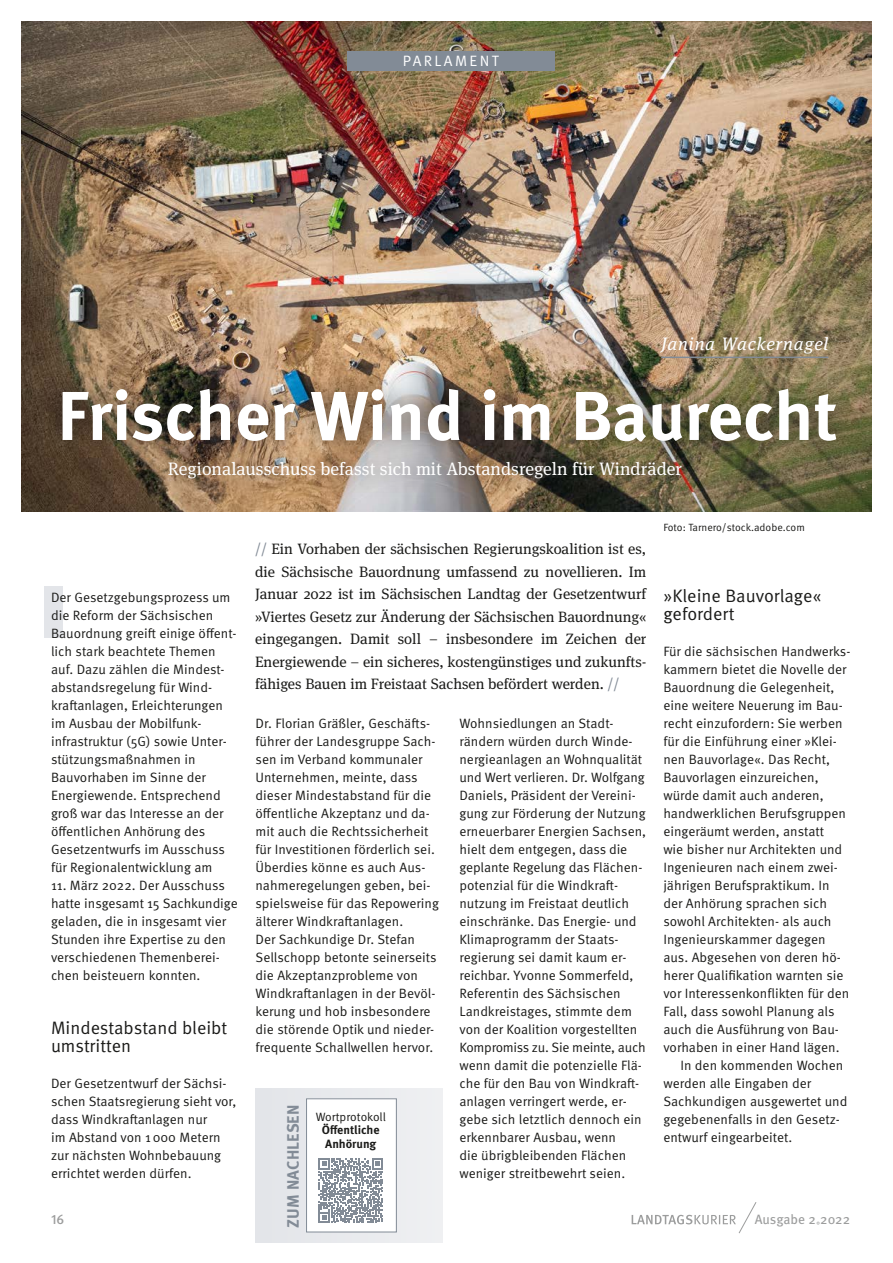
<style>
.page{position:relative;width:893px;height:1263px;background:#fff}
.page>*{position:absolute;margin:0;border:0;box-sizing:border-box;transform-origin:0 0}
.t1{font:700 69px "Meta Pro";letter-spacing:-.005em;color:#fff}
.t2{font:18px/18px "Meta Pro Norm";color:#1a1a18}
.t3{font:18px "Meta Serif Pro";color:#fff}
.t4{font:italic 18px "Meta Serif Pro";letter-spacing:.05em;color:#fff}
.t5{font:700 16.5px "Meta Pro";letter-spacing:.005em;color:#828b96}
.t6{font:15px/22.5px "Meta Serif Pro";color:#1a1a18;text-align:justify}
.t7{font:15px "Meta Pro Norm";letter-spacing:.16em;color:#fff}
.t8{font:13.5px/18px "Meta Pro Norm";color:#1a1a18}
.t9{font:13.5px "Meta Pro";color:#9c9d9d}
.t10{font:500 13.5px "Meta Pro";color:#9c9d9d}
.t11{font:700 12px/13.5px "Meta Pro";color:#1a1a18;text-align:center}
.t12{font:10.5px "Meta Pro Norm";color:#1a1a18}
.s1{color:#828b96}
.s2{font-family:"Meta Pro Norm";font-weight:400}
</style>
<div class="page">
<img style="left:21px;top:21px;width:851px;height:491px">
<div style="left:45px;top:587px;width:18px;height:51px;background:#e3e5e9"></div>
<hr style="left:661px;top:357px;width:167px;height:1px;background:#828b96">
<div style="left:147px;top:440px;width:556px;height:60px;background:#1a1a18;opacity:.62"></div>
<div style="left:38px;top:368px;width:820px;height:97px;background:#1a1a18;opacity:.62"></div>
<div style="left:255px;top:1088px;width:187px;height:154px;background:#e3e5e9"></div>
<div style="left:307px;top:1099px;width:89px;height:133px;background:#fff"></div>
<svg style="left:319px;top:1158px;width:64px;height:65px"></svg>
<div style="left:306px;top:1098px;width:91px;height:134px;border:1px solid #828b96"></div>
<svg style="left:632px;top:1202px;width:125px;height:32px"></svg>
<div style="left:347px;top:51px;width:207px;height:20px;background:#828b96"></div>
<p class="t7" style="left:403px;top:50px;width:98px">PARLAMENT</p>
<p class="t4" style="left:661px;top:330px;width:169px">Janina Wackernagel</p>
<h1 class="t1" style="left:57px;top:362px;width:782px">Frischer Wind im Baurecht</h1>
<h2 class="t3" style="left:168px;top:456px;width:516px">Regionalausschuss befasst sich mit Abstandsregeln für Windräder</h2>
<p class="t8" style="left:51px;top:587px;width:187px">Der Gesetzgebungsprozess um die Reform der Sächsischen<br>Bauordnung greift einige öffent&shy;lich stark beachtete Themen auf. Dazu zählen die Mindest&shy;abstandsregelung für Wind&shy;kraftanlagen, Erleichterungen im Ausbau der Mobilfunk&shy;infrastruktur (5G) sowie Unter&shy;stützungsmaßnahmen in<br>Bauvorhaben im Sinne der<br>Energiewende. Entsprechend groß war das Interesse an der öffentlichen Anhörung des<br>Gesetzentwurfs im Ausschuss für Regionalentwicklung am</p>
<p class="t8" style="left:51px;top:875px;width:188px">11. März 2022. Der Ausschuss hatte insgesamt 15 Sachkundige geladen, die in insgesamt vier<br>Stunden ihre Expertise zu den verschiedenen Themenberei&shy;chen beisteuern konnten.</p>
<h3 class="t2" style="left:51px;top:1017px;width:178px">Mindestabstand bleibt umstritten</h3>
<p class="t8" style="left:51px;top:1073px;width:187px">Der Gesetzentwurf der Sächsi&shy;schen Staatsregierung sieht vor, dass Windkraftanlagen nur<br>im Abstand von 1000 Metern zur nächsten Wohnbebauung errichtet werden dürfen.</p>
<p class="t10" style="left:51px;top:1209px;width:15px">16</p>
<p class="t6" style="left:255px;top:537px;width:393px"><span class="s1">//</span> Ein Vorhaben der sächsischen Regierungskoalition ist es, die Sächsische Bauordnung umfassend zu novellieren. Im Januar 2022 ist im Sächsischen Landtag der Gesetzentwurf »Viertes Gesetz zur Änderung der Sächsischen Bauordnung« eingegangen. Damit soll – insbesondere im Zeichen der Energiewende – ein sicheres, kostengünstiges und zukunfts&shy;fähiges Bauen im Freistaat Sachsen befördert werden. <span class="s1">//</span></p>
<p class="t8" style="left:256px;top:713px;width:185px">Dr. Florian Gräßler, Geschäfts&shy;führer der Landesgruppe Sach&shy;sen im Verband kommunaler<br>Unternehmen, meinte, dass dieser Mindestabstand für die öffentliche Akzeptanz und da&shy;mit auch die Rechtssicherheit für Investitionen förderlich sei.<br>Überdies könne es auch Aus&shy;nahmeregelungen geben, bei&shy;spielsweise für das Repowering älterer Windkraftanlagen.<br>Der Sachkundige Dr. Stefan<br>Sellschopp betonte seinerseits die Akzeptanzprobleme von<br>Windkraftanlagen in der Bevöl&shy;kerung und hob insbesondere die störende Optik und nieder&shy;frequente Schallwellen hervor.</p>
<p class="t8" style="left:459px;top:713px;width:188px">Wohnsiedlungen an Stadt&shy;rändern würden durch Winde&shy;nergieanlagen an Wohnqualität und Wert verlieren. Dr. Wolfgang<br>Daniels, Präsident der Vereini&shy;gung zur Förderung der Nutzung erneuerbarer Energien Sachsen, hielt dem entgegen, dass die geplante Regelung das Flächen&shy;potenzial für die Windkraft&shy;nutzung im Freistaat deutlich einschränke. Das Energie- und<br>Klimaprogramm der Staats&shy;regierung sei damit kaum er&shy;reichbar. Yvonne Sommerfeld,<br>Referentin des Sächsischen<br>Landkreistages, stimmte dem von der Koalition vorgestellten<br>Kompromiss zu. Sie meinte, auch wenn damit die potenzielle Flä&shy;che für den Bau von Windkraft&shy;anlagen verringert werde, er&shy;gebe sich letztlich dennoch ein erkennbarer Ausbau, wenn<br>die übrigbleibenden Flächen weniger streitbewehrt seien.</p>
<h4 class="t5" style="left:280px;top:1228px;width:125px;rotate:-90deg">ZUM NACHLESEN</h4>
<p class="t11" style="left:316px;top:1109px;width:72px"><span class="s2">Wortprotokoll<br></span>Öffentliche<br>Anhörung</p>
<p class="t12" style="left:663px;top:520px;width:143px">Foto: Tarnero/stock.adobe.com</p>
<h3 class="t2" style="left:663px;top:585px;width:160px">»Kleine Bauvorlage« gefordert</h3>
<p class="t8" style="left:663px;top:641px;width:189px">Für die sächsischen Handwerks&shy;kammern bietet die Novelle der<br>Bauordnung die Gelegenheit, eine weitere Neuerung im Bau&shy;recht einzufordern: Sie werben für die Einführung einer »Klei&shy;nen Bauvorlage«. Das Recht,<br>Bauvorlagen einzureichen, würde damit auch anderen, handwerklichen Berufsgruppen eingeräumt werden, anstatt<br>wie bisher nur Architekten und<br>Ingenieuren nach einem zwei&shy;jährigen Berufspraktikum. In der Anhörung sprachen sich sowohl Architekten- als auch<br>Ingenieurskammer dagegen aus. Abgesehen von deren hö&shy;herer Qualifikation warnten sie vor Interessenkonflikten für den<br>Fall, dass sowohl Planung als auch die Ausführung von Bau&shy;vorhaben in einer Hand lägen.</p>
<p class="t8" style="left:663px;top:1055px;width:186px;text-indent:17px">In den kommenden Wochen werden alle Eingaben der<br>Sachkundigen ausgewertet und gegebenenfalls in den Gesetz&shy;entwurf eingearbeitet.</p>
<p class="t9" style="left:755px;top:1209px;width:97px">Ausgabe 2 2022</p>
<p class="t9" style="left:816px;top:1217px;width:6px">˚</p>
</div>
